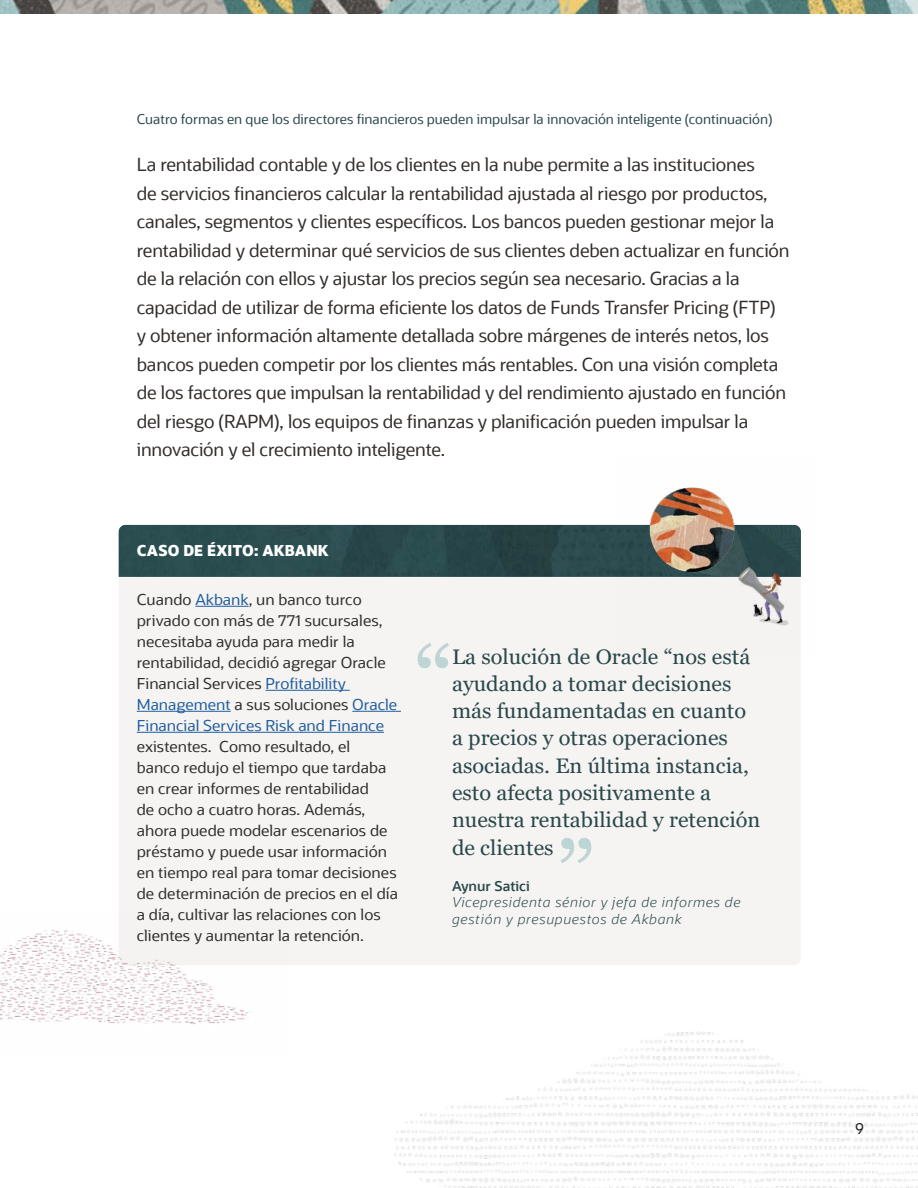
<style>
.page{position:relative;width:918px;height:1188px;background:#fff}
.page>*{position:absolute;margin:0;border:0;box-sizing:border-box;transform-origin:0 0}
.t1{font:21px/27.3px "Georgia";color:#2b484b;scale:1.04 1}
.Body_Copy{font:18px/28.5px "Oracle Sans";letter-spacing:-.01em;color:#312d2a}
.t2{font:15px/21px "Oracle Sans";color:#312d2a;scale:1.04 1}
.SS_H1{font:800 15px "Oracle Sans";letter-spacing:.01em;color:#fff}
.t3{font:15px "Oracle Sans";color:#201e1c}
.t4{font:13.5px "Oracle Sans";color:#2b484b}
.t5{font:italic 300 13.5px/16.5px "Oracle Sans";letter-spacing:.05em;color:#2b484b;scale:1.04 1}
.t6{font:600 13.5px "Oracle Sans";color:#2b484b;scale:1.04 1}
.s1{color:#215e9e}
</style>
<div class="page">
<div style="left:119px;top:577px;width:682px;height:388px;background:#f5f4f2"></div>
<img style="left:119px;top:525px;width:498px;height:52px">
<hr style="left:195px;top:606px;width:54px;height:1px;background:#215e9e">
<hr style="left:266px;top:690px;width:84px;height:1px;background:#215e9e">
<hr style="left:137px;top:711px;width:94px;height:1px;background:#215e9e">
<hr style="left:352px;top:711px;width:49px;height:1px;background:#215e9e">
<hr style="left:137px;top:732px;width:247px;height:1px;background:#215e9e">
<svg style="left:418px;top:643px;width:31px;height:25px"></svg>
<svg style="left:561px;top:838px;width:30px;height:25px"></svg>
<img style="left:617px;top:487px;width:184px;height:168px">
<img style="left:0;top:911px;width:290px;height:114px">
<img style="left:394px;top:1031px;width:524px;height:157px">
<img style="left:0;top:0;width:918px;height:13px">
<p class="t4" style="left:137px;top:111px;width:637px">Cuatro formas en que los directores financieros pueden impulsar la innovación inteligente (continuación)</p>
<p class="Body_Copy" style="left:137px;top:150px;width:654px">La rentabilidad contable y de los clientes en la nube permite a las instituciones<br>de servicios financieros calcular la rentabilidad ajustada al riesgo por productos, canales, segmentos y clientes específicos. Los bancos pueden gestionar mejor la rentabilidad y determinar qué servicios de sus clientes deben actualizar en función de la relación con ellos y ajustar los precios según sea necesario. Gracias a la capacidad de utilizar de forma eficiente los datos de Funds Transfer Pricing (FTP)<br>y obtener información altamente detallada sobre márgenes de interés netos, los bancos pueden competir por los clientes más rentables. Con una visión completa de los factores que impulsan la rentabilidad y del rendimiento ajustado en función del riesgo (RAPM), los equipos de finanzas y planificación pueden impulsar la innovación y el crecimiento inteligente.</p>
<p class="SS_H1" style="left:137px;top:541px;width:194px">CASO DE ÉXITO: AKBANK</p>
<p class="t2" style="left:137px;top:589px;width:253px">Cuando <span class="s1">Akbank</span>, un banco turco privado con más de 771 sucursales, necesitaba ayuda para medir la rentabilidad, decidió agregar Oracle Financial Services <span class="s1">Profitability Management</span> a sus soluciones <span class="s1">Oracle Financial Services Risk and Finance </span>existentes. Como resultado, el<br>banco redujo el tiempo que tardaba en crear informes de rentabilidad<br>de ocho a cuatro horas. Además, ahora puede modelar escenarios de préstamo y puede usar información en tiempo real para tomar decisiones de determinación de precios en el día a día, cultivar las relaciones con los clientes y aumentar la retención.</p>
<p class="t1" style="left:452px;top:643px;width:298px">La solución de Oracle “nos está ayudando a tomar decisiones más fundamentadas en cuanto a precios y otras operaciones asociadas. En última instancia, esto afecta positivamente a nuestra rentabilidad y retención de clientes</p>
<p class="t6" style="left:452px;top:877px;width:76px">Aynur Satici</p>
<p class="t5" style="left:452px;top:894px;width:279px">Vicepresidenta sénior y jefa de informes de gestión y presupuestos de Akbank</p>
<p class="t3" style="left:855px;top:1119px;width:10px">9</p>
</div>
